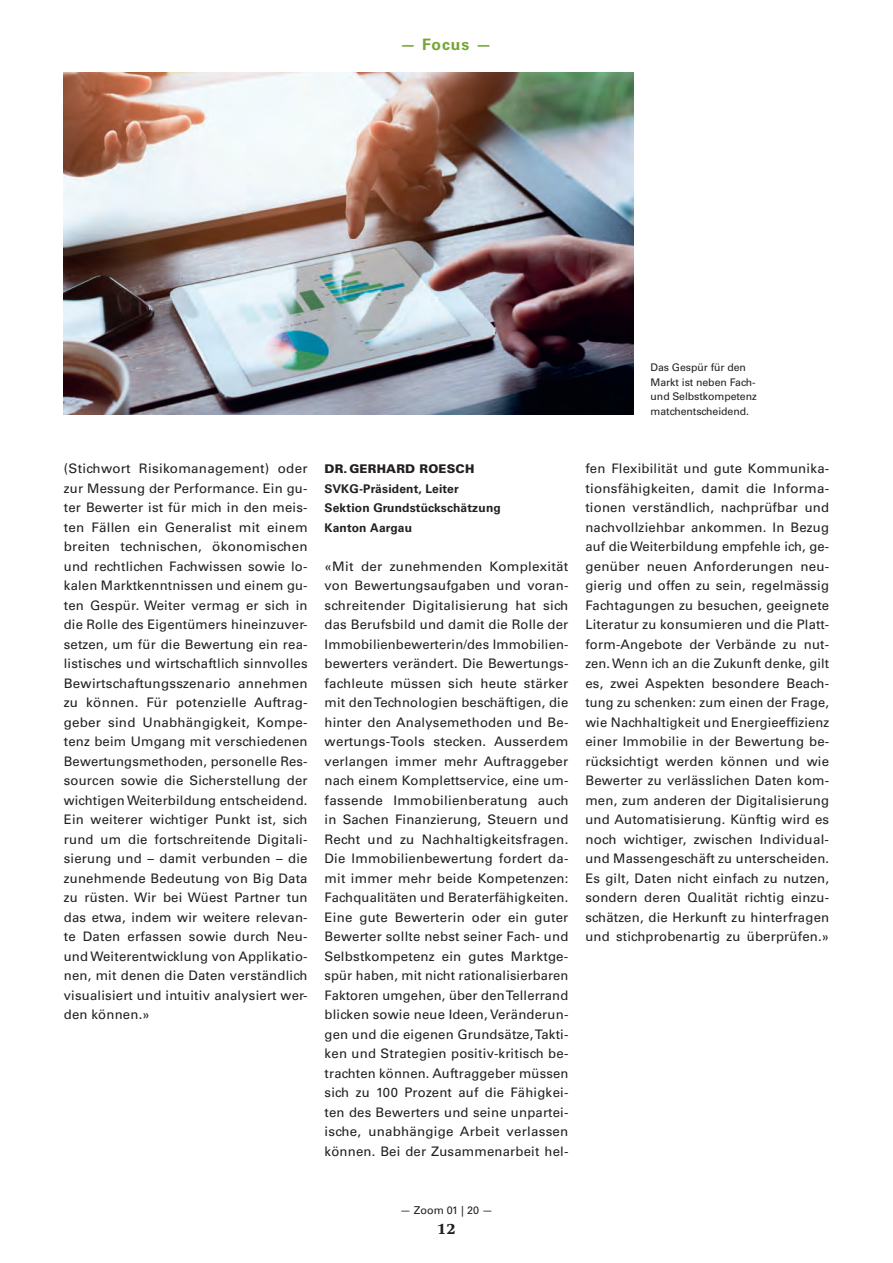
<style>
.page{position:relative;width:893px;height:1263px;background:#fff}
.page>*{position:absolute;margin:0;border:0;box-sizing:border-box;transform-origin:0 0}
.t1{font:700 15.75px "Univers LT Std";letter-spacing:.06em;color:#73a532}
.t2{font:800 15.75px "Swift";color:#231f20}
.t3{font:13.2px/19.5px "Univers LT Std";letter-spacing:.015em;color:#231f20;text-align:justify}
.t4{font:700 12px/19.5px "Univers LT Std";letter-spacing:.015em;color:#231f20}
.t5{font:900 12px "Univers LT Std";letter-spacing:.015em;color:#231f20}
.t6{font:10.8px "Univers LT Std";color:#231f20}
.t7{font:10.5px/14.7px "Univers LT Std";letter-spacing:-.005em;color:#231f20}
</style>
<div class="page">
<img style="left:64px;top:73px;width:570px;height:342px">
<p class="t1" style="left:400px;top:35px;width:93px">— Focus —</p>
<p class="t7" style="left:651px;top:360px;width:108px">Das Gespür für den<br>Markt ist neben Fach&shy;und Selbstkompetenz matchentscheidend.</p>
<p class="t3" style="left:64px;top:459px;width:245px">(Stichwort Risikomanagement) oder zur Messung der Performance. Ein gu&shy;ter Bewerter ist für mich in den meis&shy;ten Fällen ein Generalist mit einem breiten technischen, ökonomischen und rechtlichen Fachwissen sowie lo&shy;kalen Marktkenntnissen und einem gu&shy;ten Gespür. Weiter vermag er sich in die Rolle des Eigentümers hineinzuver&shy;setzen, um für die Bewertung ein rea&shy;listisches und wirtschaftlich sinnvolles Bewirtschaftungsszenario annehmen zu können. Für potenzielle Auftrag&shy;geber sind Unabhängigkeit, Kompe&shy;tenz beim Umgang mit verschiedenen Bewertungsmethoden, personelle Res&shy;sourcen sowie die Sicherstellung der wichtigen Weiterbildung entscheidend.<br>Ein weiterer wichtiger Punkt ist, sich rund um die fortschreitende Digitali&shy;sierung und – damit verbunden – die zunehmende Bedeutung von Big Data zu rüsten. Wir bei Wüest Partner tun das etwa, indem wir weitere relevan&shy;te Daten erfassen sowie durch Neu&shy;und Weiterentwicklung von Applikatio&shy;nen, mit denen die Daten verständlich visualisiert und intuitiv analysiert wer&shy;den können.»</p>
<p class="t5" style="left:325px;top:461px;width:151px">DR. GERHARD ROESCH</p>
<p class="t4" style="left:325px;top:479px;width:178px">SVKG-Präsident, Leiter<br>Sektion Grundstückschätzung<br>Kanton Aargau</p>
<p class="t3" style="left:325px;top:556px;width:245px">«Mit der zunehmenden Komplexität von Bewertungsaufgaben und voran&shy;schreitender Digitalisierung hat sich das Berufsbild und damit die Rolle der Immobilienbewerterin/des Immobilien&shy;bewerters verändert. Die Bewertungs&shy;fachleute müssen sich heute stärker mit den Technologien beschäftigen, die hinter den Analysemethoden und Be&shy;wertungs-Tools stecken. Ausserdem verlangen immer mehr Auftraggeber nach einem Komplettservice, eine um&shy;fassende Immobilienberatung auch in Sachen Finanzierung, Steuern und Recht und zu Nachhaltigkeitsfragen.<br>Die Immobilienbewertung fordert da&shy;mit immer mehr beide Kompetenzen:<br>Fachqualitäten und Beraterfähigkeiten.<br>Eine gute Bewerterin oder ein guter Bewerter sollte nebst seiner Fach- und Selbstkompetenz ein gutes Marktge&shy;spür haben, mit nicht rationalisierbaren Faktoren umgehen, über den Tellerrand blicken sowie neue Ideen, Veränderun&shy;gen und die eigenen Grundsätze, Takti&shy;ken und Strategien positiv-kritisch be&shy;trachten können. Auftraggeber müssen sich zu 100 Prozent auf die Fähigkei&shy;ten des Bewerters und seine unpartei&shy;ische, unabhängige Arbeit verlassen können. Bei der Zusammenarbeit hel-</p>
<p class="t3" style="left:585px;top:459px;width:245px">fen Flexibilität und gute Kommunika&shy;tionsfähigkeiten, damit die Informa&shy;tionen verständlich, nachprüfbar und nachvollziehbar ankommen. In Bezug auf die Weiterbildung empfehle ich, ge&shy;genüber neuen Anforderungen neu&shy;gierig und offen zu sein, regelmässig Fachtagungen zu besuchen, geeignete Literatur zu konsumieren und die Platt&shy;form-Angebote der Verbände zu nut&shy;zen. Wenn ich an die Zukunft denke, gilt es, zwei Aspekten besondere Beach&shy;tung zu schenken: zum einen der Frage, wie Nachhaltigkeit und Energieeffizienz einer Immobilie in der Bewertung be&shy;rücksichtigt werden können und wie Bewerter zu verlässlichen Daten kom&shy;men, zum anderen der Digitalisierung und Automatisierung. Künftig wird es noch wichtiger, zwischen Individual&shy;und Massengeschäft zu unterscheiden.<br>Es gilt, Daten nicht einfach zu nutzen, sondern deren Qualität richtig einzu&shy;schätzen, die Herkunft zu hinterfragen und stichprobenartig zu überprüfen.»</p>
<p class="t6" style="left:400px;top:1204px;width:94px">— Zoom 01 | 20 —</p>
<p class="t2" style="left:437px;top:1220px;width:20px">12</p>
</div>
